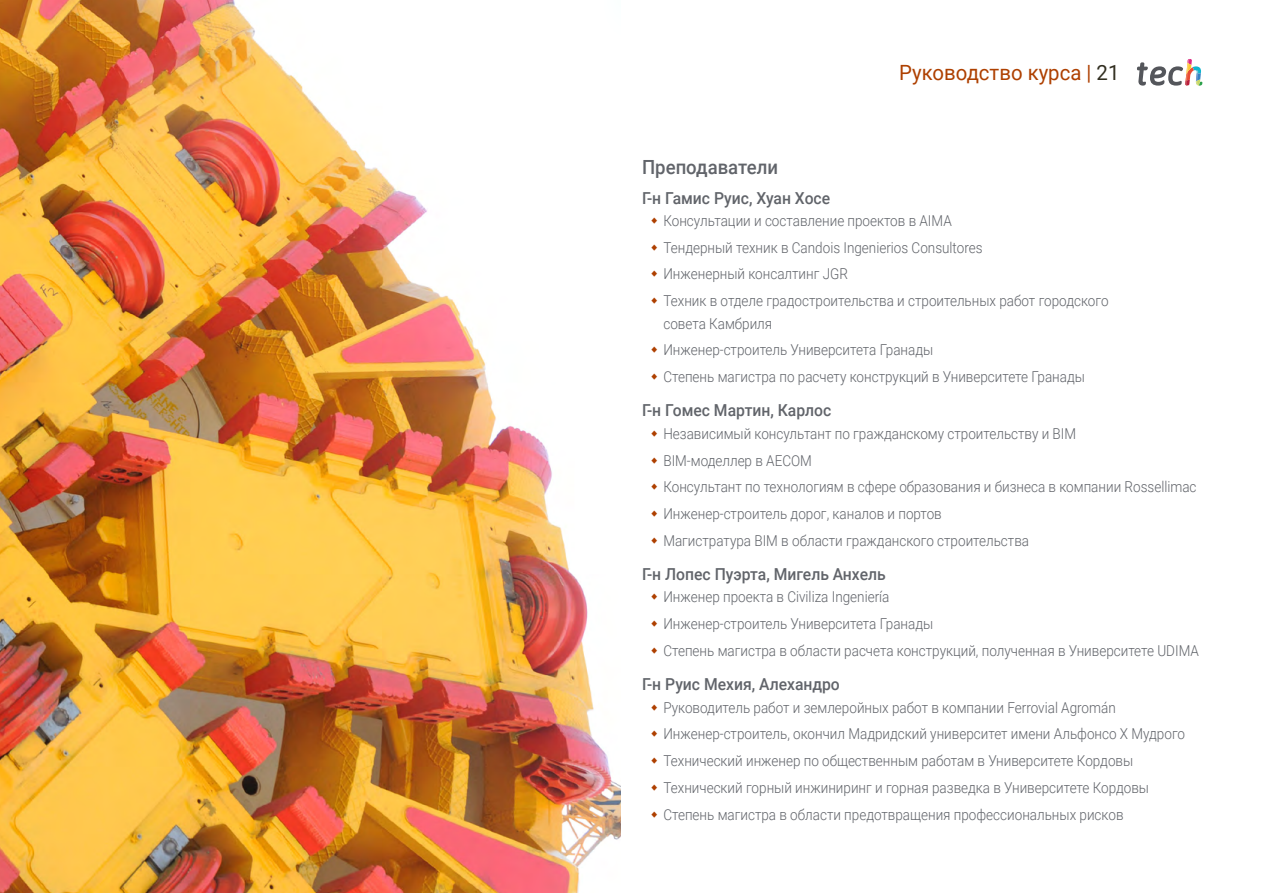
<style>
.page{position:relative;width:1263px;height:893px;background:#fff}
.page>*{position:absolute;margin:0;border:0;box-sizing:border-box;transform-origin:0 0}
.t1{font:21px "Roboto";color:#ae4000}
.t2{font:500 19.5px "Roboto";color:#61646a;scale:.95 1}
.t3{font:500 16.5px "Roboto";color:#61646a;scale:.95 1}
.t4{font:300 15px/26.7px "Roboto";color:#61646a;scale:.9 1}
.s1{color:#312e20}
</style>
<div class="page">
<img style="left:0;top:0;width:621px;height:893px">
<svg style="left:1137px;top:59px;width:65px;height:27px"></svg>
<h2 class="t2" style="left:642px;top:154px;width:144px">Преподаватели</h2>
<h1 class="t1" style="left:899px;top:57px;width:222px">Руководство курса | <span class="s1">21</span></h1>
<p class="t3" style="left:642px;top:186px;width:200px">Г-н Гамис Руис, Хуан Хосе</p>
<p class="t4" style="left:663px;top:207px;width:496px">Консультации и составление проектов в AIMA<br>Тендерный техник в Candois Ingenierios Consultores<br>Инженерный консалтинг JGR<br>Техник в отделе градостроительства и строительных работ городского</p>
<p class="t4" style="left:663px;top:309px;width:470px">совета Камбриля<br>Инженер-строитель Университета Гранады<br>Степень магистра по расчету конструкций в Университете Гранады</p>
<p class="t3" style="left:642px;top:399px;width:201px">Г-н Гомес Мартин, Карлос</p>
<p class="t4" style="left:663px;top:420px;width:594px">Независимый консультант по гражданскому строительству и BIM<br>BIM-моделлер в AECOM<br>Консультант по технологиям в сфере образования и бизнеса в компании Rossellimac Инженер-строитель дорог, каналов и портов<br>Магистратура BIM в области гражданского строительства</p>
<p class="t3" style="left:642px;top:563px;width:258px">Г-н Лопес Пуэрта, Мигель Анхель</p>
<p class="t4" style="left:663px;top:583px;width:596px">Инженер проекта в Civiliza Ingeniería<br>Инженер-строитель Университета Гранады<br>Степень магистра в области расчета конструкций, полученная в Университете UDIMA</p>
<p class="t3" style="left:642px;top:673px;width:210px">Г-н Руис Мехия, Алехандро</p>
<p class="t4" style="left:663px;top:693px;width:581px">Руководитель работ и землеройных работ в компании Ferrovial Agromán Инженер-строитель, окончил Мадридский университет имени Альфонсо X Мудрого Технический инженер по общественным работам в Университете Кордовы Технический горный инжиниринг и горная разведка в Университете Кордовы Степень магистра в области предотвращения профессиональных рисков</p>
</div>
